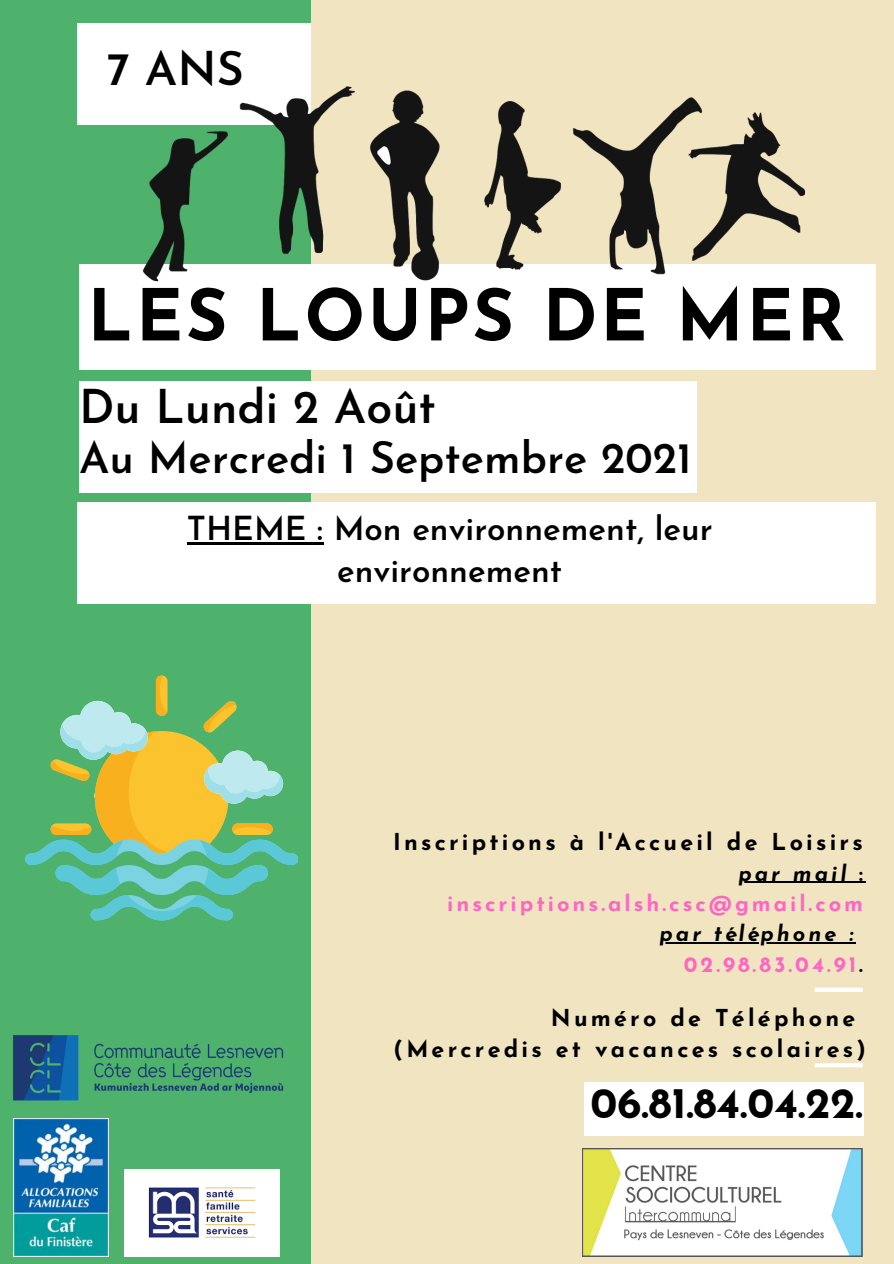
<style>
.page{position:relative;width:894px;height:1264px;background:#fff}
.page>*{position:absolute;margin:0;border:0;box-sizing:border-box;transform-origin:0 0}
.t1{font:700 71.25px "Josefin Sans";letter-spacing:.035em;color:#000}
.t2{font:600 46.5px "Josefin Sans";color:#000}
.t3{font:600 43.5px "Josefin Sans";color:#000}
.t4{font:700 42.75px "Josefin Sans";color:#000}
.t5{font:600 33px/41.7px "Josefin Sans";color:#000;text-align:center}
.t6{font:700 23.25px "Josefin Sans";letter-spacing:.14em;color:#000}
.t7{font:700 21.75px/30.5px "Josefin Sans";letter-spacing:.14em;color:#ff66c4;text-align:right}
.t8{font:italic 700 21.75px "Josefin Sans";letter-spacing:.14em;color:#000}
.s1{font-style:italic;color:#000}
.s2{color:#000}
</style>
<div class="page">
<div style="left:0;top:0;width:893px;height:1263px;background:#f1e5c1"></div>
<div style="left:0;top:0;width:311px;height:1263px;background:#4eb16c"></div>
<div style="left:79px;top:265px;width:796px;height:105px;background:#fff"></div>
<div style="left:79px;top:381px;width:617px;height:111px;background:#fff"></div>
<svg style="left:814px;top:1063px;width:48px;height:4px"></svg>
<img style="left:583px;top:1148px;width:279px;height:108px">
<div style="left:77px;top:23px;width:234px;height:101px;background:#fff"></div>
<div style="left:584px;top:1082px;width:279px;height:53px;background:#fff"></div>
<div style="left:77px;top:502px;width:798px;height:102px;background:#fff"></div>
<img style="left:13px;top:1035px;width:271px;height:89px">
<img style="left:14px;top:1118px;width:94px;height:138px">
<img style="left:124px;top:1169px;width:156px;height:87px">
<hr style="left:738px;top:881px;width:120px;height:1px;background:#000">
<hr style="left:659px;top:942px;width:196px;height:1px;background:#000">
<svg style="left:814px;top:987px;width:48px;height:4px"></svg>
<img style="left:143px;top:86px;width:661px;height:196px">
<svg style="left:25px;top:675px;width:273px;height:245px"></svg>
<hr style="left:187px;top:542px;width:136px;height:2px;background:#000">
<p class="t2" style="left:107px;top:50px;width:138px">7 ANS</p>
<p class="t1" style="left:87px;top:287px;width:759px">LES LOUPS DE MER</p>
<p class="t2" style="left:79px;top:388px;width:358px">Du Lundi 2 Août</p>
<p class="t3" style="left:79px;top:440px;width:614px">Au Mercredi 1 Septembre 2021</p>
<p class="t5" style="left:187px;top:511px;width:527px">THEME : Mon environnement, leur environnement</p>
<p class="t6" style="left:393px;top:832px;width:471px">Inscriptions à l'Accueil de Loisirs</p>
<p class="t7" style="left:447px;top:860px;width:417px"><span class="s1">par mail</span> <span class="s2">: </span>inscriptions.alsh.csc@gmail.com</p>
<p class="t8" style="left:659px;top:925px;width:195px">par téléphone :</p>
<p class="t7" style="left:683px;top:951px;width:181px">02.98.83.04.91<span class="s2">.</span></p>
<p class="t6" style="left:550px;top:1008px;width:306px">Numéro de Téléphone</p>
<p class="t6" style="left:393px;top:1039px;width:474px">(Mercredis et vacances scolaires)</p>
<p class="t4" style="left:590px;top:1086px;width:273px">06.81.84.04.22.</p>
</div>
